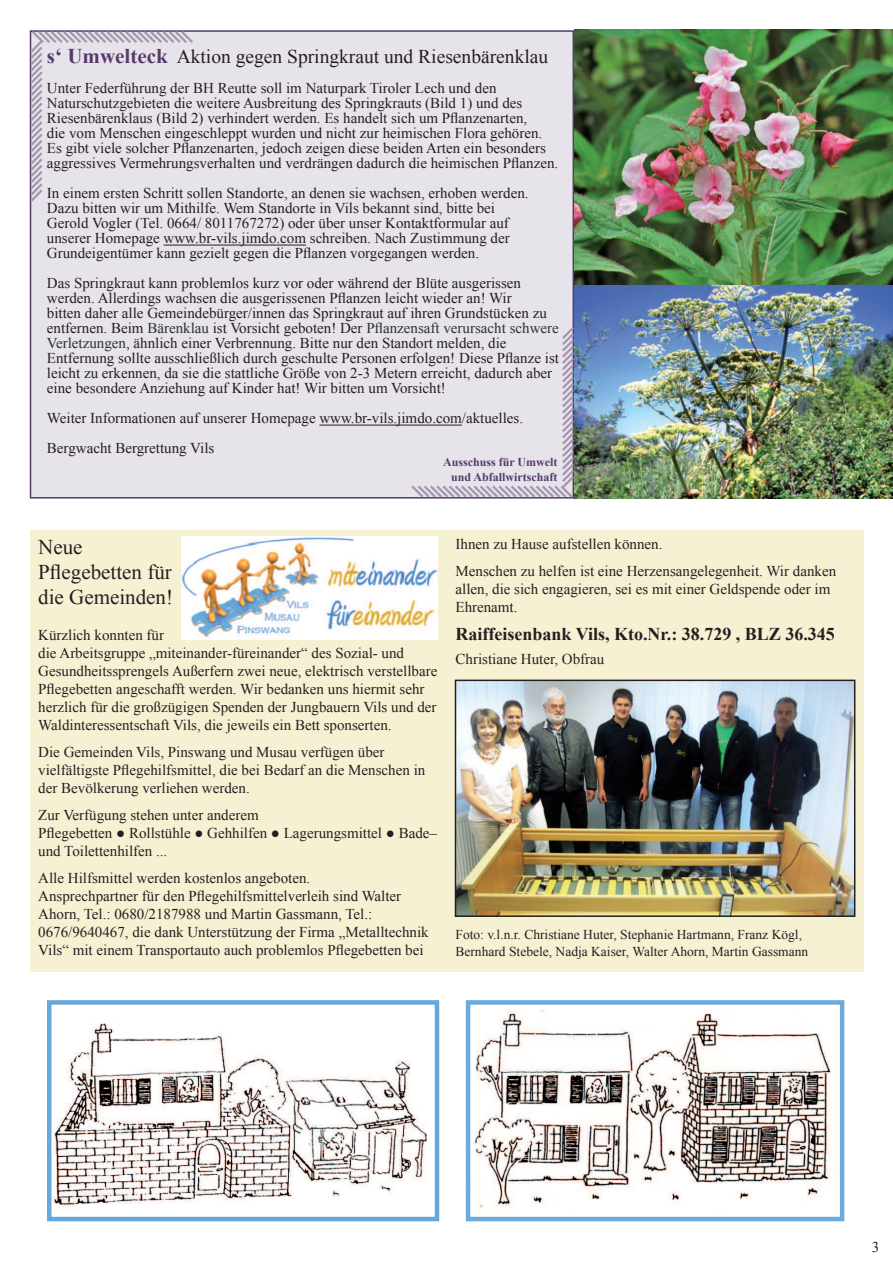
<style>
.page{position:relative;width:893px;height:1263px;background:#fff}
.page>*{position:absolute;margin:0;border:0;box-sizing:border-box;transform-origin:0 0}
.t1{font:21px/25.2px "Times New Roman";color:#231f20}
.t2{font:19.5px "Times New Roman";color:#231f20}
.t3{font:700 18px "Times New Roman";color:#231f20}
.t4{font:15px/15px "Times New Roman";color:#231f20}
.t5{font:13.5px/16.2px "Times New Roman";color:#231f20}
.t6{font:700 12px/14.4px "Times New Roman";color:#553a6b;text-align:right}
.s1{font-weight:700;font-size:21px;color:#553a6b}
.s2{color:#2e3133}
</style>
<div class="page">
<div style="left:30px;top:30px;width:544px;height:468px;background:#e7e3ea;border:2px solid #553a6b"></div>
<svg style="left:29px;top:30px;width:167px;height:174px"></svg>
<svg style="left:409px;top:325px;width:167px;height:174px"></svg>
<hr style="left:164px;top:245px;width:142px;height:1px;background:#231f20">
<hr style="left:319px;top:425px;width:143px;height:1px;background:#231f20">
<img style="left:574px;top:30px;width:319px;height:468px">
<div style="left:30px;top:530px;width:833px;height:442px;background:#f6f1d2"></div>
<img style="left:458px;top:683px;width:394px;height:231px">
<div style="left:455px;top:680px;width:400px;height:237px;border:2px solid #231f20"></div>
<img style="left:181px;top:537px;width:256px;height:102px">
<img style="left:53px;top:1023px;width:374px;height:187px">
<div style="left:47px;top:1000px;width:392px;height:221px;border:5px solid #67a8db"></div>
<img style="left:472px;top:1010px;width:359px;height:199px">
<div style="left:466px;top:1000px;width:378px;height:221px;border:5px solid #6caadc"></div>
<h2 class="t2" style="left:47px;top:50px;width:503px"><span class="s1">s‘ Umwelteck</span> Aktion gegen Springkraut und Riesenbärenklau</h2>
<p class="t4" style="left:47px;top:82px;width:513px">Unter Federführung der BH Reutte soll im Naturpark Tiroler Lech und den Naturschutzgebieten die weitere Ausbreitung des Springkrauts (Bild 1) und des Riesenbärenklaus (Bild 2) verhindert werden. Es handelt sich um P昀氀anzenarten,<br>die vom Menschen eingeschleppt wurden und nicht zur heimischen Flora gehören.<br>Es gibt viele solcher P昀氀anzenarten, jedoch zeigen diese beiden Arten ein besonders aggressives Vermehrungsverhalten und verdrängen dadurch die heimischen P昀氀anzen.</p>
<p class="t4" style="left:47px;top:187px;width:483px">In einem ersten Schritt sollen Standorte, an denen sie wachsen, erhoben werden.<br>Dazu bitten wir um Mithilfe. Wem Standorte in Vils bekannt sind, bitte bei Gerold Vogler (Tel. 0664/ 8011767272) oder über unser Kontaktformular auf unserer Homepage www.br-vils.jimdo.com schreiben. Nach Zustimmung der Grundeigentümer kann gezielt gegen die P昀氀anzen vorgegangen werden.</p>
<p class="t4" style="left:47px;top:277px;width:513px">Das Springkraut kann problemlos kurz vor oder während der Blüte ausgerissen werden. Allerdings wachsen die ausgerissenen P昀氀anzen leicht wieder an! Wir<br>bitten daher alle Gemeindebürger/innen das Springkraut auf ihren Grundstücken zu entfernen. Beim <span class="s2">Bärenklau</span> ist Vorsicht geboten! Der <span class="s2">P昀氀anzensaft verursacht schwere Verletzungen</span>, ähnlich einer Verbrennung. Bitte nur den Standort melden, die Entfernung sollte ausschließlich durch geschulte Personen erfolgen! Diese P昀氀anze ist leicht zu erkennen, da sie die stattliche Größe von 2-3 Metern erreicht, dadurch aber eine besondere Anziehung auf Kinder hat! Wir bitten um Vorsicht!</p>
<p class="t4" style="left:47px;top:405px;width:478px;line-height:30px">Weiter Informationen auf unserer Homepage www.br-vils.jimdo.com/aktuelles.<br>Bergwacht Bergrettung Vils</p>
<p class="t6" style="left:443px;top:456px;width:116px">Ausschuss für Umwelt und Abfallwirtschaft</p>
<h1 class="t1" style="left:38px;top:536px;width:136px">Neue<br>P昀氀egebetten für die Gemeinden!</h1>
<p class="t4" style="left:38px;top:627px;width:401px;line-height:18px">Kürzlich konnten für<br>die Arbeitsgruppe „miteinander-füreinander“ des Sozial- und Gesundheitssprengels Außerfern zwei neue, elektrisch verstellbare P昀氀egebetten angeschafft werden. Wir bedanken uns hiermit sehr herzlich für die großzügigen Spenden der Jungbauern Vils und der Waldinteressentschaft Vils, die jeweils ein Bett sponserten.</p>
<p class="t4" style="left:38px;top:744px;width:389px;line-height:18px">Die Gemeinden Vils, Pinswang und Musau verfügen über vielfältigste P昀氀egehilfsmittel, die bei Bedarf an die Menschen in der Bevölkerung verliehen werden.</p>
<p class="t4" style="left:38px;top:807px;width:400px;line-height:18px">Zur Verfügung stehen unter anderem<br>P昀氀egebetten ● Rollstühle ● Gehhilfen ● Lagerungsmittel ● Bade– und Toilettenhilfen ...</p>
<p class="t4" style="left:38px;top:870px;width:392px;line-height:18px">Alle Hilfsmittel werden kostenlos angeboten.<br>Ansprechpartner für den P昀氀egehilfsmittelverleih sind Walter Ahorn, Tel.: 0680/2187988 und Martin Gassmann, Tel.:<br>0676/9640467, die dank Unterstützung der Firma „Metalltechnik Vils“ mit einem Transportauto auch problemlos P昀氀egebetten bei</p>
<p class="t4" style="left:455px;top:532px;width:382px;line-height:27px">Ihnen zu Hause aufstellen können.<br>Menschen zu helfen ist eine Herzensangelegenheit. Wir danken</p>
<p class="t4" style="left:455px;top:582px;width:376px;line-height:18px">allen, die sich engagieren, sei es mit einer Geldspende oder im<br>Ehrenamt.</p>
<p class="t3" style="left:455px;top:621px;width:381px">Raiffeisenbank Vils, Kto.Nr.: 38.729 , BLZ 36.345</p>
<p class="t4" style="left:455px;top:651px;width:150px">Christiane Huter, Obfrau</p>
<p class="t5" style="left:455px;top:928px;width:354px">Foto: v.l.n.r. Christiane Huter, Stephanie Hartmann, Franz Kögl,<br>Bernhard Stebele, Nadja Kaiser, Walter Ahorn, Martin Gassmann</p>
<p class="t4" style="left:872px;top:1241px;width:9px">3</p>
</div>
